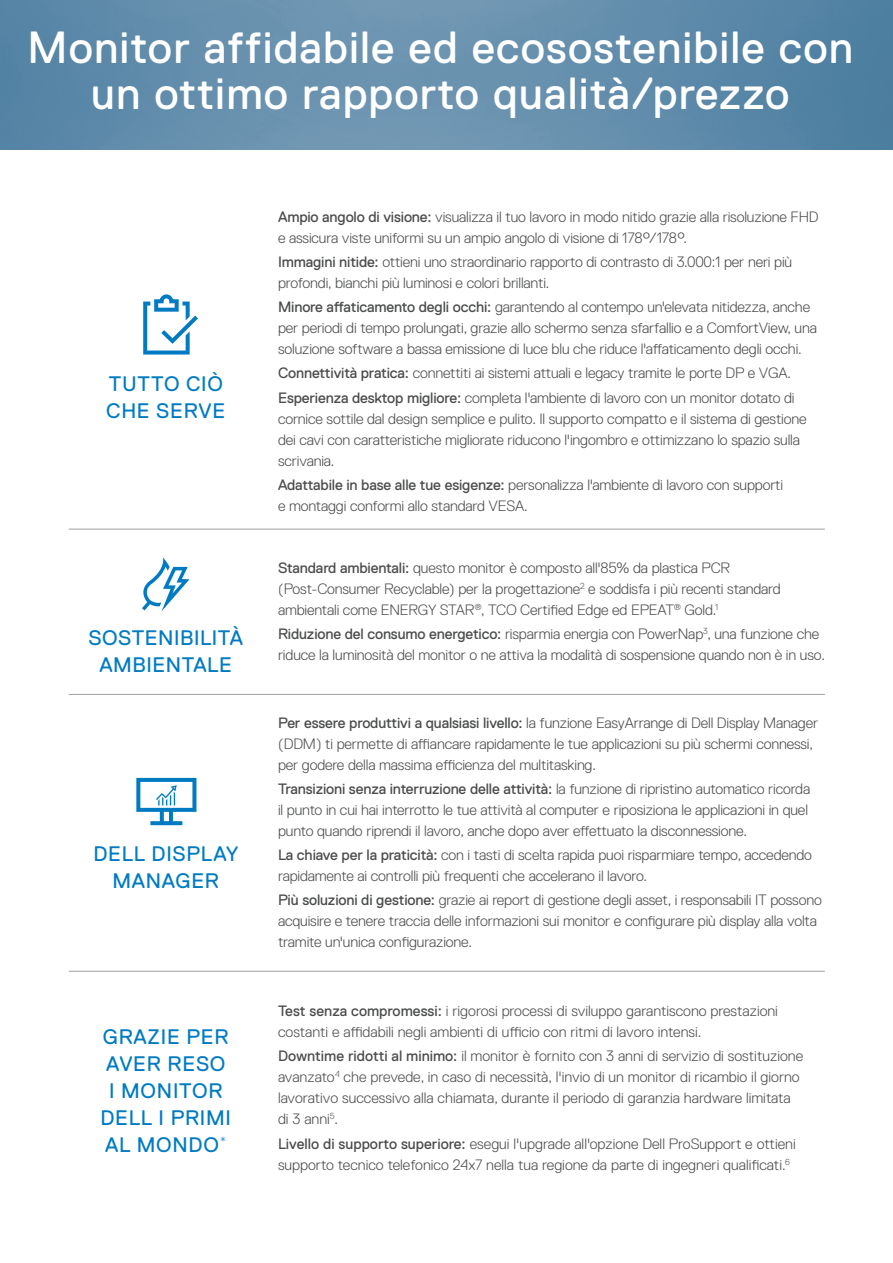
<style>
.page{position:relative;width:893px;height:1263px;background:#fff}
.page>*{position:absolute;margin:0;border:0;box-sizing:border-box;transform-origin:0 0}
.t1{font:45px/46.5px "Dell Replica";letter-spacing:.025em;color:#fff;text-align:center}
.t2{font:21px/27px "Dell Replica";letter-spacing:.035em;color:#007bc2;text-align:center}
.t3{font:300 15px/21px "Dell Replica";letter-spacing:-.01em;color:#4b4c4d}
.s1{font-weight:400}
</style>
<div class="page">
<img style="left:0;top:0;width:893px;height:150px">
<hr style="left:69px;top:529px;width:756px;height:1px;background:#a8a9ad">
<hr style="left:69px;top:694px;width:756px;height:1px;background:#a8a9ad">
<hr style="left:69px;top:971px;width:756px;height:1px;background:#a8a9ad">
<svg style="left:136px;top:778px;width:60px;height:47px"></svg>
<svg style="left:142px;top:557px;width:48px;height:54px"></svg>
<svg style="left:143px;top:294px;width:55px;height:60px"></svg>
<p class="t1" style="left:28px;top:24px;width:827px">Monitor affidabile ed ecosostenibile con un ottimo rapporto qualità/prezzo</p>
<p class="t2" style="left:106px;top:370px;width:121px;text-align:left">TUTTO CIÒ<br>CHE SERVE</p>
<p class="t2" style="left:88px;top:624px;width:156px">SOSTENIBILITÀ<br>AMBIENTALE</p>
<p class="t2" style="left:93px;top:840px;width:146px">DELL DISPLAY<br>MANAGER</p>
<p class="t2" style="left:100px;top:1023px;width:132px">GRAZIE PER<br>AVER RESO<br>I MONITOR<br>DELL I PRIMI<br>AL MONDO<sup>*</sup></p>
<p class="t3" style="left:278px;top:206px;width:542px"><span class="s1">Ampio angolo di visione:</span> visualizza il tuo lavoro in modo nitido grazie alla risoluzione FHD e assicura viste uniformi su un ampio angolo di visione di 178°/178°.</p>
<p class="t3" style="left:278px;top:251px;width:516px"><span class="s1">Immagini nitide:</span> ottieni uno straordinario rapporto di contrasto di 3.000:1 per neri più profondi, bianchi più luminosi e colori brillanti.</p>
<p class="t3" style="left:278px;top:297px;width:540px"><span class="s1">Minore affaticamento degli occhi:</span> garantendo al contempo un'elevata nitidezza, anche per periodi di tempo prolungati, grazie allo schermo senza sfarfallio e a ComfortView, una soluzione software a bassa emissione di luce blu che riduce l'affaticamento degli occhi.</p>
<p class="t3" style="left:278px;top:363px;width:514px"><span class="s1">Connettività pratica:</span> connettiti ai sistemi attuali e legacy tramite le porte DP e VGA.</p>
<p class="t3" style="left:278px;top:387px;width:530px"><span class="s1">Esperienza desktop migliore:</span> completa l'ambiente di lavoro con un monitor dotato di cornice sottile dal design semplice e pulito. Il supporto compatto e il sistema di gestione dei cavi con caratteristiche migliorate riducono l'ingombro e ottimizzano lo spazio sulla scrivania.</p>
<p class="t3" style="left:278px;top:474px;width:507px"><span class="s1">Adattabile in base alle tue esigenze:</span> personalizza l'ambiente di lavoro con supporti e montaggi conformi allo standard VESA.</p>
<p class="t3" style="left:278px;top:557px;width:504px"><span class="s1">Standard ambientali:</span> questo monitor è composto all'85% da plastica PCR (Post-Consumer Recyclable) per la progettazione<sup>2</sup> e soddisfa i più recenti standard ambientali come ENERGY STAR<sup>®</sup>, TCO Certified Edge ed EPEAT<sup>®</sup> Gold.<sup>1</sup></p>
<p class="t3" style="left:278px;top:623px;width:548px"><span class="s1">Riduzione del consumo energetico:</span> risparmia energia con PowerNap<sup>3</sup>, una funzione che riduce la luminosità del monitor o ne attiva la modalità di sospensione quando non è in uso.</p>
<p class="t3" style="left:278px;top:712px;width:542px"><span class="s1">Per essere produttivi a qualsiasi livello:</span> la funzione EasyArrange di Dell Display Manager (DDM) ti permette di affiancare rapidamente le tue applicazioni su più schermi connessi, per godere della massima efficienza del multitasking.</p>
<p class="t3" style="left:278px;top:778px;width:534px"><span class="s1">Transizioni senza interruzione delle attività:</span> la funzione di ripristino automatico ricorda il punto in cui hai interrotto le tue attività al computer e riposiziona le applicazioni in quel punto quando riprendi il lavoro, anche dopo aver effettuato la disconnessione.</p>
<p class="t3" style="left:278px;top:845px;width:535px"><span class="s1">La chiave per la praticità:</span> con i tasti di scelta rapida puoi risparmiare tempo, accedendo rapidamente ai controlli più frequenti che accelerano il lavoro.</p>
<p class="t3" style="left:278px;top:890px;width:545px"><span class="s1">Più soluzioni di gestione:</span> grazie ai report di gestione degli asset, i responsabili IT possono acquisire e tenere traccia delle informazioni sui monitor e configurare più display alla volta tramite un'unica configurazione.</p>
<p class="t3" style="left:278px;top:1000px;width:501px"><span class="s1">Test senza compromessi:</span> i rigorosi processi di sviluppo garantiscono prestazioni costanti e affidabili negli ambienti di ufficio con ritmi di lavoro intensi.</p>
<p class="t3" style="left:278px;top:1046px;width:527px"><span class="s1">Downtime ridotti al minimo:</span> il monitor è fornito con 3 anni di servizio di sostituzione avanzato<sup>4</sup> che prevede, in caso di necessità, l'invio di un monitor di ricambio il giorno lavorativo successivo alla chiamata, durante il periodo di garanzia hardware limitata di 3 anni<sup>5</sup>.</p>
<p class="t3" style="left:278px;top:1133px;width:519px"><span class="s1">Livello di supporto superiore:</span> esegui l'upgrade all'opzione Dell ProSupport e ottieni supporto tecnico telefonico 24x7 nella tua regione da parte di ingegneri qualificati.<sup>6</sup></p>
</div>
